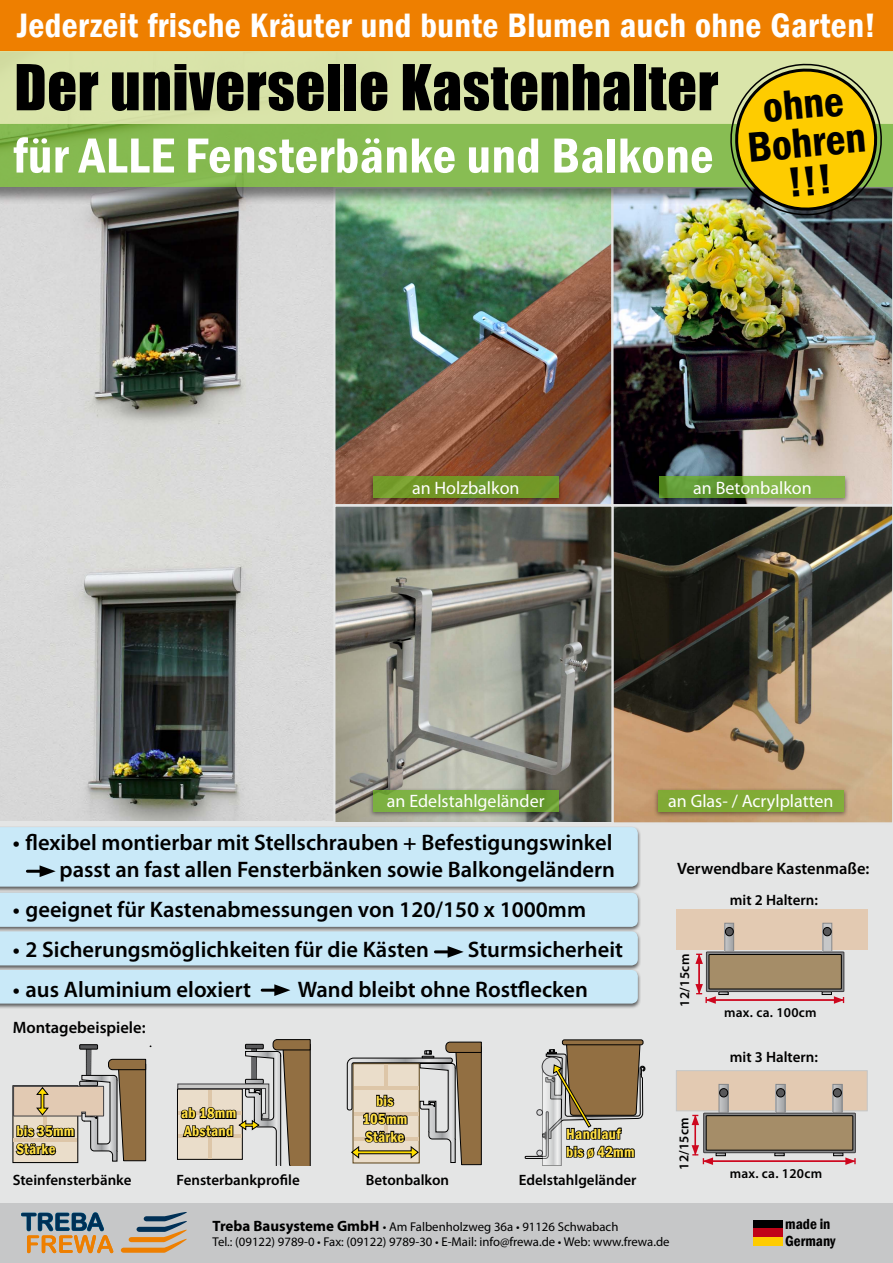
<style>
.page{position:relative;width:893px;height:1263px;background:#e3e4e4}
.page>*{position:absolute;margin:0;border:0;box-sizing:border-box;transform-origin:0 0}
.t1{font:58.5px "Impact";letter-spacing:.01em;color:#000}
.t2{font:600 condensed 51px "Franklin Gothic";letter-spacing:.01em;color:#fff}
.t3{font:600 condensed 43.2px/38.4px "Franklin Gothic";color:#000;text-align:center}
.t4{font:600 condensed 34.8px "Franklin Gothic";letter-spacing:.01em;color:#fff}
.t5{font:600 22.5px/27px "Myriad Pro";color:#000;text-align:right}
.t6{font:18px "Myriad Pro";color:#fff}
.t7{font:600 16.5px "Myriad Pro";color:#000}
.t8{font:600 15px "Myriad Pro";color:#000}
.t9{font:600 condensed 15px/18px "Franklin Gothic";letter-spacing:.02em;color:#ffdf44}
.t10{font:600 condensed 15px/17.1px "Franklin Gothic";color:#000}
.t11{font:600 13.5px "Myriad Pro";letter-spacing:.02em;color:#000}
.t12{font:12.75px/15.3px "Myriad Pro";color:#000}
.s1{font-weight:700;font-size:15px}
</style>
<div class="page">
<img style="left:0;top:204px;width:332px;height:617px">
<div style="left:0;top:1203px;width:893px;height:60px;background:#c6c7c8"></div>
<svg style="left:121px;top:1212px;width:66px;height:41px"></svg>
<svg style="left:21px;top:1212px;width:92px;height:41px"></svg>
<div style="left:753px;top:1220px;width:29px;height:8px;background:#000"></div>
<div style="left:753px;top:1228px;width:29px;height:9px;background:#c00418"></div>
<div style="left:753px;top:1237px;width:29px;height:8px;background:#fecc00"></div>
<div style="left:0;top:0;width:893px;height:51px;background:#ee7f00"></div>
<svg style="left:615px;top:507px;width:278px;height:316px;background:#6c5e4a"></svg>
<svg style="left:332px;top:507px;width:283px;height:316px;background:#82837a"></svg>
<img style="left:332px;top:204px;width:278px;height:303px">
<img style="left:610px;top:204px;width:283px;height:303px">
<hr style="left:698px;top:961px;width:2px;height:25px;background:#cd071e">
<svg style="left:695px;top:954px;width:8px;height:10px"></svg>
<hr style="left:713px;top:999px;width:123px;height:2px;background:#cd071e">
<svg style="left:706px;top:952px;width:138px;height:39px"></svg>
<div style="left:706px;top:951px;width:138px;height:41px;border:1px solid #3e3d40"></div>
<div style="left:709px;top:954px;width:132px;height:35px;background:#a58d68"></div>
<div style="left:709px;top:954px;width:132px;height:35px;border:1px solid #000"></div>
<div style="left:676px;top:909px;width:191px;height:41px;background:#e3cab2"></div>
<div style="left:725px;top:923px;width:9px;height:28px;background:#b2b4b5"></div>
<div style="left:725px;top:923px;width:9px;height:29px;border:1px solid #87888a"></div>
<div style="left:725px;top:927px;width:8px;height:9px;background:#58585a;border-radius:50%"></div>
<div style="left:725px;top:927px;width:9px;height:9px;border:1px solid #000;border-radius:50%"></div>
<svg style="left:825px;top:925px;width:5px;height:25px"></svg>
<div style="left:823px;top:923px;width:9px;height:29px;border:1px solid #87888a"></div>
<div style="left:823px;top:927px;width:8px;height:9px;background:#58585a;border-radius:50%"></div>
<div style="left:823px;top:927px;width:8px;height:9px;border:1px solid #000;border-radius:50%"></div>
<svg style="left:695px;top:984px;width:33px;height:20px"></svg>
<svg style="left:822px;top:992px;width:22px;height:12px"></svg>
<hr style="left:711px;top:1160px;width:137px;height:2px;background:#cd071e">
<svg style="left:833px;top:1153px;width:23px;height:12px"></svg>
<svg style="left:775px;top:1153px;width:9px;height:3px"></svg>
<svg style="left:704px;top:1113px;width:151px;height:40px"></svg>
<div style="left:703px;top:1113px;width:153px;height:40px;border:1px solid #3e3d40"></div>
<svg style="left:692px;top:1115px;width:34px;height:50px"></svg>
<div style="left:706px;top:1116px;width:147px;height:34px;background:#a58d68"></div>
<div style="left:706px;top:1115px;width:147px;height:35px;border:1px solid #000"></div>
<div style="left:676px;top:1070px;width:191px;height:41px;background:#e3cab2;border:1px solid #c6c7c8"></div>
<div style="left:719px;top:1084px;width:9px;height:29px;background:#b4b6b7"></div>
<div style="left:719px;top:1084px;width:9px;height:29px;border:1px solid #87888a"></div>
<div style="left:720px;top:1088px;width:8px;height:9px;background:#58585a;border-radius:50%"></div>
<div style="left:719px;top:1088px;width:9px;height:9px;border:1px solid #000;border-radius:50%"></div>
<div style="left:833px;top:1084px;width:9px;height:29px;background:#b4b5b7"></div>
<div style="left:833px;top:1084px;width:9px;height:29px;border:1px solid #87888a"></div>
<div style="left:833px;top:1088px;width:8px;height:9px;background:#58585a;border-radius:50%"></div>
<div style="left:833px;top:1088px;width:9px;height:9px;border:1px solid #000;border-radius:50%"></div>
<div style="left:776px;top:1084px;width:9px;height:29px;background:#b4b5b7"></div>
<div style="left:776px;top:1084px;width:9px;height:29px;border:1px solid #87888a"></div>
<div style="left:777px;top:1088px;width:8px;height:9px;background:#58585a;border-radius:50%"></div>
<div style="left:776px;top:1088px;width:9px;height:9px;border:1px solid #000;border-radius:50%"></div>
<svg style="left:550px;top:1159px;width:8px;height:4px"></svg>
<div style="left:12px;top:1085px;width:66px;height:78px;border:1px solid #000"></div>
<div style="left:80px;top:1044px;width:18px;height:5px;border:1px solid #000"></div>
<div style="left:0;top:122px;width:893px;height:82px;background:#000;opacity:.6"></div>
<div style="left:0;top:123px;width:893px;height:64px;background:#87bb52"></div>
<div style="left:0;top:51px;width:893px;height:72px;background:#dae5a7"></div>
<svg style="left:728px;top:63px;width:156px;height:155px"></svg>
<div style="left:0;top:826px;width:641px;height:66px;background:#000;opacity:.6"></div>
<div style="left:0;top:891px;width:641px;height:42px;background:#000;opacity:.6"></div>
<div style="left:0;top:969px;width:641px;height:40px;background:#000;opacity:.6"></div>
<div style="left:0;top:827px;width:638px;height:60px;background:#c9e9f8"></div>
<svg style="left:0;top:893px;width:638px;height:110px;background:#c4e1ef"></svg>
<svg style="left:13px;top:1045px;width:138px;height:117px"></svg>
<svg style="left:177px;top:1039px;width:134px;height:126px"></svg>
<svg style="left:347px;top:1041px;width:135px;height:124px"></svg>
<svg style="left:525px;top:1040px;width:120px;height:119px"></svg>
<div style="left:653px;top:788px;width:195px;height:30px;background:#000;opacity:.6"></div>
<div style="left:658px;top:790px;width:186px;height:21px;background:#80ab36"></div>
<div style="left:368px;top:788px;width:195px;height:30px;background:#000;opacity:.6"></div>
<svg style="left:373px;top:790px;width:186px;height:21px;background:#79ae41"></svg>
<div style="left:368px;top:474px;width:195px;height:31px;background:#000;opacity:.6"></div>
<div style="left:373px;top:476px;width:186px;height:22px;background:#729829"></div>
<div style="left:655px;top:474px;width:195px;height:31px;background:#000;opacity:.6"></div>
<svg style="left:660px;top:476px;width:185px;height:22px;background:#73a73e"></svg>
<h3 class="t4" style="left:17px;top:2px;width:861px">Jederzeit frische Kräuter und bunte Blumen auch ohne Garten!</h3>
<h1 class="t1" style="left:14px;top:42px;width:706px">Der universelle Kastenhalter</h1>
<h2 class="t2" style="left:13px;top:121px;width:702px">für ALLE Fensterbänke und Balkone</h2>
<h3 class="t3" style="left:743px;top:89px;width:120px;rotate:-5deg">ohne<br>Bohren !!!</h3>
<p class="t6" style="left:412px;top:476px;width:109px">an Holzbalkon</p>
<p class="t6" style="left:693px;top:476px;width:120px">an Betonbalkon</p>
<p class="t6" style="left:387px;top:790px;width:159px">an Edelstahlgeländer</p>
<p class="t6" style="left:668px;top:790px;width:167px">an Glas- / Acrylplatten</p>
<p class="t5" style="left:13px;top:829px;width:604px">• flexibel montierbar mit Stellschrauben + Befestigungswinkel passt an fast allen Fensterbänken sowie Balkongeländern</p>
<p class="t5" style="left:13px;top:895px;width:575px">• geeignet für Kastenabmessungen von 120/150 x 1000mm</p>
<p class="t5" style="left:13px;top:935px;width:418px">• 2 Sicherungsmöglichkeiten für die Kästen</p>
<p class="t5" style="left:468px;top:935px;width:157px">Sturmsicherheit</p>
<p class="t5" style="left:13px;top:975px;width:240px">• aus Aluminium eloxiert</p>
<p class="t5" style="left:298px;top:975px;width:292px">Wand bleibt ohne Rostflecken</p>
<p class="t7" style="left:13px;top:1017px;width:134px">Montagebeispiele:</p>
<p class="t9" style="left:362px;top:1091px;width:46px;text-align:center">bis<br>105mm<br>Stärke</p>
<p class="t9" style="left:181px;top:1104px;width:57px">ab 18mm<br>Abstand</p>
<p class="t9" style="left:16px;top:1122px;width:60px">bis 35mm<br>Stärke</p>
<p class="t8" style="left:13px;top:1170px;width:120px">Steinfensterbänke</p>
<p class="t8" style="left:176px;top:1170px;width:125px">Fensterbankprofile</p>
<p class="t8" style="left:366px;top:1170px;width:85px">Betonbalkon</p>
<p class="t8" style="left:519px;top:1170px;width:119px">Edelstahlgeländer</p>
<p class="t9" style="left:566px;top:1124px;width:70px">Handlauf bis ø 42mm</p>
<p class="t7" style="left:677px;top:857px;width:194px">Verwendbare Kastenmaße:</p>
<p class="t11" style="left:676px;top:1006px;width:54px;rotate:-90deg">12/15cm</p>
<p class="t11" style="left:675px;top:1170px;width:54px;rotate:-90deg">12/15cm</p>
<p class="t8" style="left:730px;top:891px;width:90px">mit 2 Haltern:</p>
<p class="t11" style="left:724px;top:1003px;width:94px">max. ca. 100cm</p>
<p class="t8" style="left:730px;top:1048px;width:90px">mit 3 Haltern:</p>
<p class="t11" style="left:730px;top:1165px;width:94px">max. ca. 120cm</p>
<p class="t12" style="left:213px;top:1218px;width:458px"><span class="s1">Treba Bausysteme GmbH</span> • Am Falbenholzweg 36a • 91126 Schwabach<br>Tel.: (09122) 9789-0 • Fax: (09122) 9789-30 • E-Mail: info@frewa.de • Web: www.frewa.de</p>
<p class="t10" style="left:785px;top:1215px;width:52px">made in<br>Germany</p>
</div>
